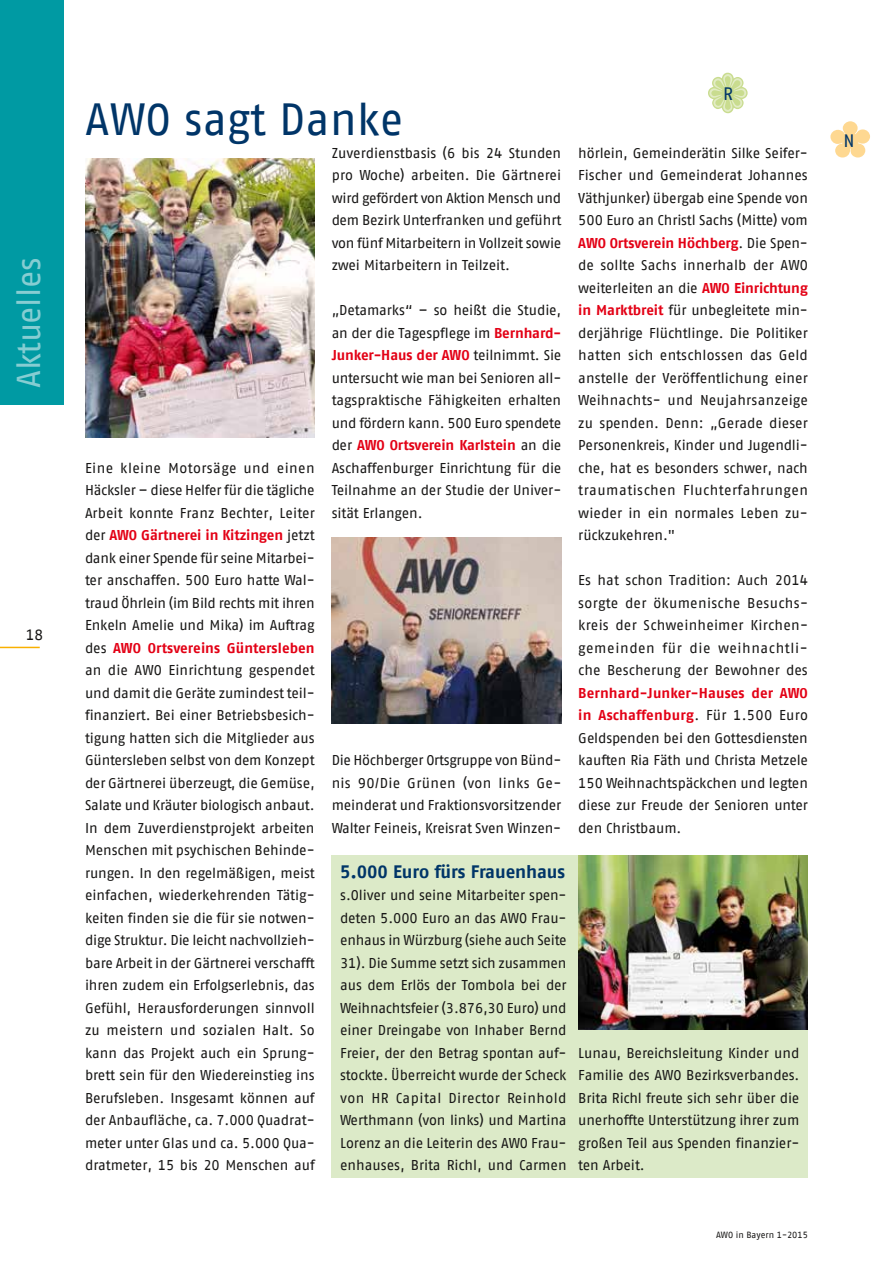
<style>
.page{position:relative;width:893px;height:1263px;background:#fff}
.page>*{position:absolute;margin:0;border:0;box-sizing:border-box;transform-origin:0 0}
.t1{font:45px "AWO Fago Office";color:#003568}
.t2{font:33px "AWO Fago Office";letter-spacing:-.005em;color:#86cdd2}
.t3{font:700 18px "AWO Fago Office";letter-spacing:-.005em;color:#003568}
.t4{font:18px "AWO Fago Office";color:#003568}
.t5{font:15px "AWO Fago Office";color:#181716}
.t6{font:14.25px/22.5px "AWO Fago Office";letter-spacing:-.005em;color:#181716;text-align:justify}
.t7{font:9px "AWO Fago Office";color:#181716}
.s1{font-weight:700;color:#e30015}
</style>
<div class="page">
<hr style="left:0;top:647px;width:40px;height:1px;background:#f9b000">
<div style="left:0;top:0;width:64px;height:405px;background:#009aa3"></div>
<div style="left:332px;top:855px;width:476px;height:323px;background:#dceac8"></div>
<img style="left:85px;top:158px;width:230px;height:280px">
<img style="left:332px;top:537px;width:229px;height:186px">
<img style="left:578px;top:855px;width:230px;height:174px">
<svg style="left:708px;top:73px;width:40px;height:40px"></svg>
<svg style="left:830px;top:121px;width:40px;height:36px"></svg>
<h2 class="t2" style="left:10px;top:388px;width:132px;rotate:-90deg">Aktuelles</h2>
<p class="t5" style="left:26px;top:626px;width:19px">18</p>
<h1 class="t1" style="left:85px;top:94px;width:320px">AWO sagt Danke</h1>
<p class="t6" style="left:332px;top:141px;width:231px">Zuverdienstbasis (6 bis 24 Stunden pro Woche) arbeiten. Die Gärtnerei wird gefördert von Aktion Mensch und dem Bezirk Unterfranken und geführt von fünf Mitarbeitern in Vollzeit sowie zwei Mitarbeitern in Teilzeit.</p>
<p class="t6" style="left:332px;top:299px;width:231px">„Detamarks“ – so heißt die Studie, an der die Tagespflege im <span class="s1">Bernhard-Junker-Haus der AWO</span> teilnimmt. Sie untersucht wie man bei Senioren all&shy;tagspraktische Fähigkeiten erhalten und fördern kann. 500 Euro spendete der <span class="s1">AWO Ortsverein Karlstein</span> an die Aschaffenburger Einrichtung für die Teilnahme an der Studie der Univer&shy;sität Erlangen.</p>
<p class="t6" style="left:85px;top:456px;width:231px">Eine kleine Motorsäge und einen Häcksler – diese Helfer für die tägliche Arbeit konnte Franz Bechter, Leiter der <span class="s1">AWO Gärtnerei in Kitzingen</span> jetzt dank einer Spende für seine Mitarbei&shy;ter anschaffen. 500 Euro hatte Wal&shy;traud Öhrlein (im Bild rechts mit ihren Enkeln Amelie und Mika) im Auftrag des <span class="s1">AWO Ortsvereins Güntersleben </span>an die AWO Einrichtung gespendet und damit die Geräte zumindest teil&shy;finanziert. Bei einer Betriebsbesich&shy;tigung hatten sich die Mitglieder aus Güntersleben selbst von dem Konzept der Gärtnerei überzeugt, die Gemüse, Salate und Kräuter biologisch anbaut.<br>In dem Zuverdienstprojekt arbeiten Menschen mit psychischen Behinde&shy;rungen. In den regelmäßigen, meist einfachen, wiederkehrenden Tätig&shy;keiten finden sie die für sie notwen&shy;dige Struktur. Die leicht nachvollzieh&shy;bare Arbeit in der Gärtnerei verschafft ihren zudem ein Erfolgserlebnis, das Gefühl, Herausforderungen sinnvoll zu meistern und sozialen Halt. So kann das Projekt auch ein Sprung&shy;brett sein für den Wiedereinstieg ins Berufsleben. Insgesamt können auf der Anbaufläche, ca. 7.000 Quadrat&shy;meter unter Glas und ca. 5.000 Qua&shy;dratmeter, 15 bis 20 Menschen auf</p>
<p class="t6" style="left:332px;top:749px;width:231px">Die Höchberger Ortsgruppe von Bünd&shy;nis 90/Die Grünen (von links Ge&shy;meinderat und Fraktionsvorsitzender Walter Feineis, Kreisrat Sven Winzen-</p>
<p class="t3" style="left:340px;top:861px;width:226px">5.000 Euro fürs Frauenhaus</p>
<p class="t6" style="left:340px;top:884px;width:228px">s.Oliver und seine Mitarbeiter spen&shy;deten 5.000 Euro an das AWO Frau&shy;enhaus in Würzburg (siehe auch Seite 31). Die Summe setzt sich zusammen aus dem Erlös der Tombola bei der Weihnachtsfeier (3.876,30 Euro) und einer Dreingabe von Inhaber Bernd Freier, der den Betrag spontan auf&shy;stockte. Überreicht wurde der Scheck von HR Capital Director Reinhold Werthmann (von links) und Martina Lorenz an die Leiterin des AWO Frau&shy;enhauses, Brita Richl, und Carmen</p>
<p class="t4" style="left:723px;top:83px;width:11px">R</p>
<p class="t6" style="left:578px;top:141px;width:231px">hörlein, Gemeinderätin Silke Seifer-Fischer und Gemeinderat Johannes Väthjunker) übergab eine Spende von 500 Euro an Christl Sachs (Mitte) vom <span class="s1">AWO Ortsverein Höchberg</span>. Die Spen&shy;de sollte Sachs innerhalb der AWO weiterleiten an die <span class="s1">AWO Einrichtung in Marktbreit</span> für unbegleitete min&shy;derjährige Flüchtlinge. Die Politiker hatten sich entschlossen das Geld anstelle der Veröffentlichung einer Weihnachts- und Neujahrsanzeige zu spenden. Denn: „Gerade dieser Personenkreis, Kinder und Jugendli&shy;che, hat es besonders schwer, nach traumatischen Fluchterfahrungen wieder in ein normales Leben zu&shy;rückzukehren."</p>
<p class="t6" style="left:578px;top:569px;width:231px">Es hat schon Tradition: Auch 2014 sorgte der ökumenische Besuchs&shy;kreis der Schweinheimer Kirchen&shy;gemeinden für die weihnachtli&shy;che Bescherung der Bewohner des</p>
<p class="t6" style="left:578px;top:681px;width:231px"><span class="s1">Bernhard-Junker-Hauses der AWO in Aschaffenburg</span>. Für 1.500 Euro Geldspenden bei den Gottesdiensten kauften Ria Fäth und Christa Metzele 150 Weihnachtspäckchen und legten diese zur Freude der Senioren unter den Christbaum.</p>
<p class="t6" style="left:578px;top:1041px;width:223px">Lunau, Bereichsleitung Kinder und Familie des AWO Bezirksverbandes.<br>Brita Richl freute sich sehr über die unerhoffte Unterstützung ihrer zum großen Teil aus Spenden finanzier&shy;ten Arbeit.</p>
<p class="t7" style="left:716px;top:1230px;width:93px">AWO in Bayern 1-2015</p>
<p class="t4" style="left:843px;top:130px;width:13px">N</p>
</div>
